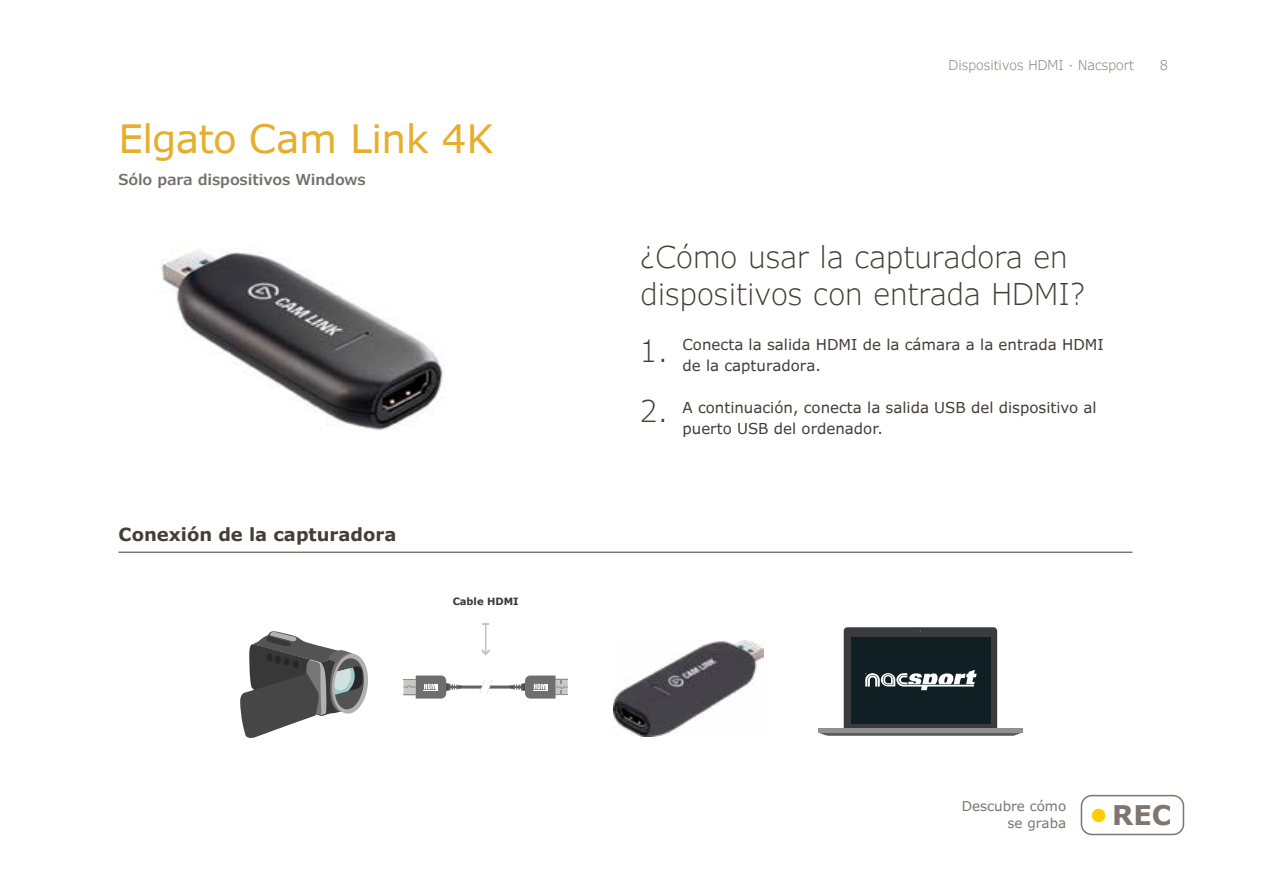
<style>
.page{position:relative;width:1263px;height:893px;background:#fff}
.page>*{position:absolute;margin:0;border:0;box-sizing:border-box;transform-origin:0 0}
.t1{font:39px "Verdana Pro";letter-spacing:-.01em;color:#e6ae2d}
.t2{font:300 30px/60.4px "Verdana Pro";color:#443d38}
.t3{font:700 27px "Verdana Pro";color:#7c7570}
.t4{font:700 18px "Verdana Pro";color:#443d38}
.t5{font:15px/21px "Verdana Pro";color:#443d38}
.t6{font:600 15px "Verdana Pro";letter-spacing:-.01em;color:#75706d}
.t7{font:300 13.5px "Verdana Pro";color:#7c7570}
.t8{font:13.5px/16.5px "Verdana Pro";color:#7c7570;text-align:right}
.t9{font:300 13.5px "Verdana Pro";color:#7d7570}
.t10{font:700 10.05px "Verdana";color:#383838}
</style>
<div class="page">
<svg style="left:403px;top:675px;width:165px;height:24px"></svg>
<svg style="left:818px;top:627px;width:205px;height:109px"></svg>
<svg style="left:240px;top:631px;width:128px;height:107px"></svg>
<img style="left:613px;top:640px;width:151px;height:96px">
<hr style="left:485px;top:624px;width:1px;height:30px;background:#c3c3c3">
<svg style="left:482px;top:623px;width:7px;height:2px"></svg>
<svg style="left:481px;top:649px;width:9px;height:7px"></svg>
<img style="left:161px;top:250px;width:282px;height:180px">
<hr style="left:119px;top:552px;width:1013px;height:1px;background:#443d38">
<div style="left:1081px;top:795px;width:103px;height:40px;border:2px solid #7c7570;border-radius:10px"></div>
<div style="left:1092px;top:809px;width:13px;height:13px;background:#ffcd03;border-radius:50%"></div>
<h1 class="t1" style="left:119px;top:114px;width:376px">Elgato Cam Link 4K</h1>
<p class="t6" style="left:119px;top:170px;width:249px">Sólo para dispositivos Windows</p>
<p class="t4" style="left:119px;top:523px;width:279px">Conexión de la capturadora</p>
<p class="t10" style="left:453px;top:594px;width:68px">Cable HDMI</p>
<p class="t7" style="left:948px;top:56px;width:187px">Dispositivos HDMI · Nacsport</p>
<p class="t9" style="left:1160px;top:56px;width:9px">8</p>
<h2 class="t2" style="left:640px;top:238px;width:446px;line-height:37.5px">¿Cómo usar la capturadora en dispositivos con entrada HDMI?</h2>
<h2 class="t2" style="left:640px;top:320px;width:30px">1.<br>2.</h2>
<p class="t5" style="left:682px;top:334px;width:423px">Conecta la salida HDMI de la cámara a la entrada HDMI de la capturadora.</p>
<p class="t5" style="left:682px;top:397px;width:416px">A continuación, conecta la salida USB del dispositivo al puerto USB del ordenador.</p>
<p class="t8" style="left:962px;top:798px;width:106px">Descubre cómo se graba</p>
<h3 class="t3" style="left:1112px;top:798px;width:61px">REC</h3>
</div>
